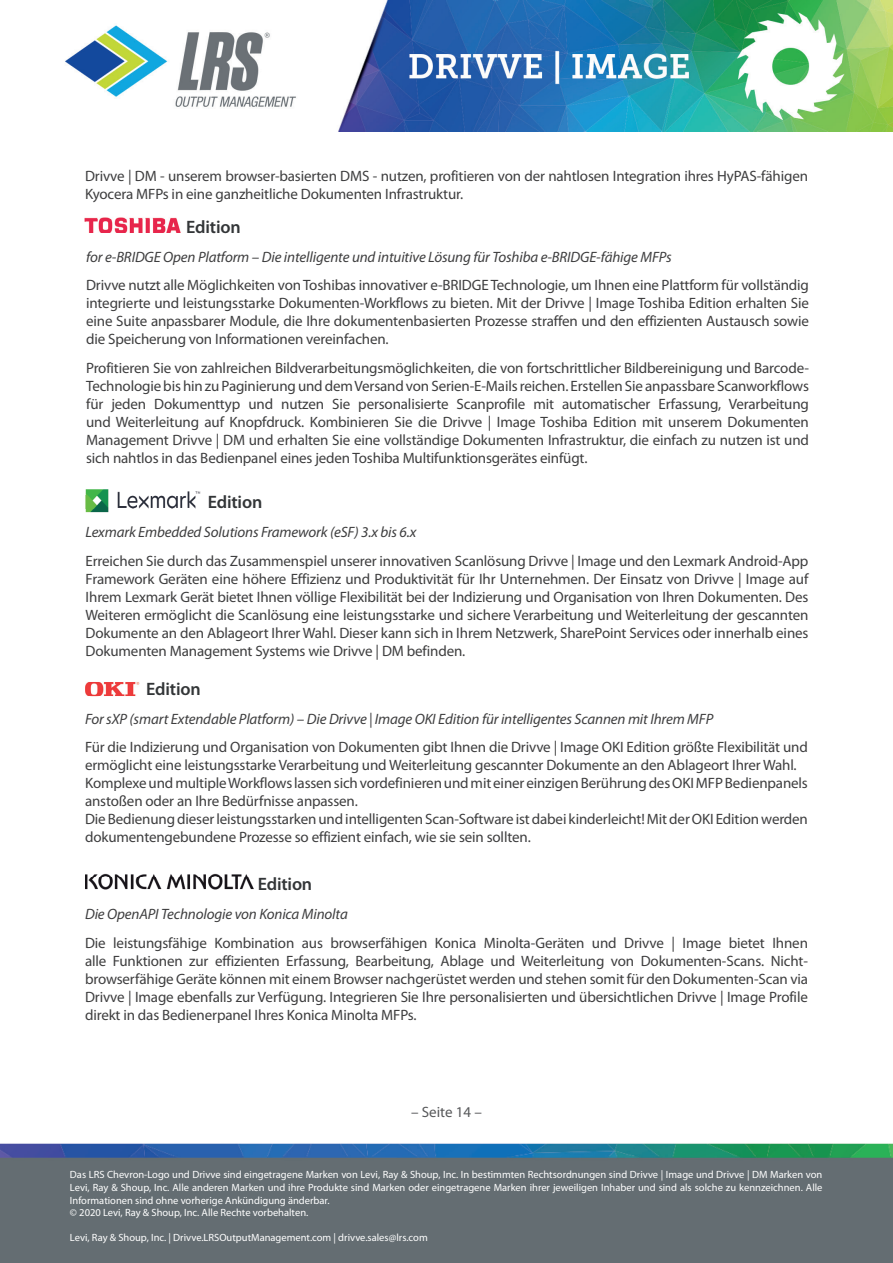
<style>
.page{position:relative;width:893px;height:1263px;background:#fff}
.page>*{position:absolute;margin:0;border:0;box-sizing:border-box;transform-origin:0 0}
.t1{font:600 18px "Myriad Pro";letter-spacing:-.01em;color:#333638}
.t2{font:15px/18px "Myriad Pro";letter-spacing:-.01em;color:#3e3e3f;text-align:justify}
.t3{font:italic 15px "Myriad Pro";letter-spacing:-.01em;color:#3e3e3f}
.t4{font:15px "Myriad Pro";color:#57585a}
.t5{font:10.5px/12.6px "Myriad Pro";color:#fff}
</style>
<div class="page">
<img style="left:65px;top:1px;width:828px;height:130px">
<img style="left:0;top:1143px;width:893px;height:120px">
<img style="left:86px;top:489px;width:114px;height:23px">
<img style="left:86px;top:495px;width:114px;height:13px">
<img style="left:86px;top:695px;width:50px;height:2px">
<img style="left:85px;top:682px;width:54px;height:13px">
<img style="left:85px;top:217px;width:92px;height:5px">
<img style="left:86px;top:220px;width:95px;height:13px">
<img style="left:85px;top:873px;width:163px;height:4px">
<img style="left:85px;top:877px;width:169px;height:13px">
<p class="t2" style="left:85px;top:168px;width:724px">Drivve | DM - unserem browser-basierten DMS - nutzen, profitieren von der nahtlosen Integration ihres HyPAS-fähigen<br>Kyocera MFPs in eine ganzheitliche Dokumenten Infrastruktur.</p>
<p class="t1" style="left:186px;top:217px;width:56px">Edition</p>
<p class="t3" style="left:86px;top:248px;width:587px">for e-BRIDGE Open Platform – Die intelligente und intuitive Lösung für Toshiba e-BRIDGE-fähige MFPs</p>
<p class="t2" style="left:86px;top:277px;width:724px">Drivve nutzt alle Möglichkeiten von Toshibas innovativer e-BRIDGE Technologie, um Ihnen eine Plattform für vollständig integrierte und leistungsstarke Dokumenten-Workflows zu bieten. Mit der Drivve | Image Toshiba Edition erhalten Sie eine Suite anpassbarer Module, die Ihre dokumentenbasierten Prozesse straffen und den effizienten Austausch sowie die Speicherung von Informationen vereinfachen.</p>
<p class="t2" style="left:86px;top:359px;width:724px">Profitieren Sie von zahlreichen Bildverarbeitungsmöglichkeiten, die von fortschrittlicher Bildbereinigung und Barcode-Technologie bis hin zu Paginierung und dem Versand von Serien-E-Mails reichen. Erstellen Sie anpassbare Scanworkflows für jeden Dokumenttyp und nutzen Sie personalisierte Scanprofile mit automatischer Erfassung, Verarbeitung und Weiterleitung auf Knopfdruck. Kombinieren Sie die Drivve | Image Toshiba Edition mit unserem Dokumenten Management Drivve | DM und erhalten Sie eine vollständige Dokumenten Infrastruktur, die einfach zu nutzen ist und sich nahtlos in das Bedienpanel eines jeden Toshiba Multifunktionsgerätes einfügt.</p>
<p class="t1" style="left:208px;top:492px;width:56px">Edition</p>
<p class="t3" style="left:86px;top:524px;width:332px">Lexmark Embedded Solutions Framework (eSF) 3.x bis 6.x</p>
<p class="t2" style="left:86px;top:552px;width:724px">Erreichen Sie durch das Zusammenspiel unserer innovativen Scanlösung Drivve | Image und den Lexmark Android-App Framework Geräten eine höhere Effizienz und Produktivität für Ihr Unternehmen. Der Einsatz von Drivve | Image auf Ihrem Lexmark Gerät bietet Ihnen völlige Flexibilität bei der Indizierung und Organisation von Ihren Dokumenten. Des Weiteren ermöglicht die Scanlösung eine leistungsstarke und sichere Verarbeitung und Weiterleitung der gescannten Dokumente an den Ablageort Ihrer Wahl. Dieser kann sich in Ihrem Netzwerk, SharePoint Services oder innerhalb eines Dokumenten Management Systems wie Drivve | DM befinden.</p>
<p class="t1" style="left:146px;top:679px;width:56px">Edition</p>
<p class="t3" style="left:85px;top:710px;width:630px">For sXP (smart Extendable Platform) – Die Drivve | Image OKI Edition für intelligentes Scannen mit Ihrem MFP</p>
<p class="t2" style="left:85px;top:739px;width:724px;text-align:left">Für die Indizierung und Organisation von Dokumenten gibt Ihnen die Drivve | Image OKI Edition größte Flexibilität und ermöglicht eine leistungsstarke Verarbeitung und Weiterleitung gescannter Dokumente an den Ablageort Ihrer Wahl.<br>Komplexe und multiple Workflows lassen sich vordefinieren und mit einer einzigen Berührung des OKI MFP Bedienpanels anstoßen oder an Ihre Bedürfnisse anpassen.<br>Die Bedienung dieser leistungsstarken und intelligenten Scan-Software ist dabei kinderleicht! Mit der OKI Edition werden dokumentengebundene Prozesse so effizient einfach, wie sie sein sollten.</p>
<p class="t1" style="left:258px;top:874px;width:56px">Edition</p>
<p class="t3" style="left:85px;top:906px;width:264px">Die OpenAPI Technologie von Konica Minolta</p>
<p class="t2" style="left:85px;top:934px;width:724px">Die leistungsfähige Kombination aus browserfähigen Konica Minolta-Geräten und Drivve | Image bietet Ihnen alle Funktionen zur effizienten Erfassung, Bearbeitung, Ablage und Weiterleitung von Dokumenten-Scans. Nicht&shy;browserfähige Geräte können mit einem Browser nachgerüstet werden und stehen somit für den Dokumenten-Scan via Drivve | Image ebenfalls zur Verfügung. Integrieren Sie Ihre personalisierten und übersichtlichen Drivve | Image Profile direkt in das Bedienerpanel Ihres Konica Minolta MFPs.</p>
<p class="t4" style="left:411px;top:1104px;width:72px">– Seite 14 –</p>
<p class="t5" style="left:70px;top:1169px;width:754px">Das LRS Chevron-Logo und Drivve sind eingetragene Marken von Levi, Ray &amp; Shoup, Inc. In bestimmten Rechtsordnungen sind Drivve | Image und Drivve | DM Marken von Levi, Ray &amp; Shoup, Inc. Alle anderen Marken und ihre Produkte sind Marken oder eingetragene Marken ihrer jeweiligen Inhaber und sind als solche zu kennzeichnen. Alle Informationen sind ohne vorherige Ankündigung änderbar.<br>© 2020 Levi, Ray &amp; Shoup, Inc. Alle Rechte vorbehalten.</p>
<p class="t5" style="left:70px;top:1232px;width:359px">Levi, Ray &amp; Shoup, Inc. | Drivve.LRSOutputManagement.com | drivve.sales@lrs.com</p>
</div>
